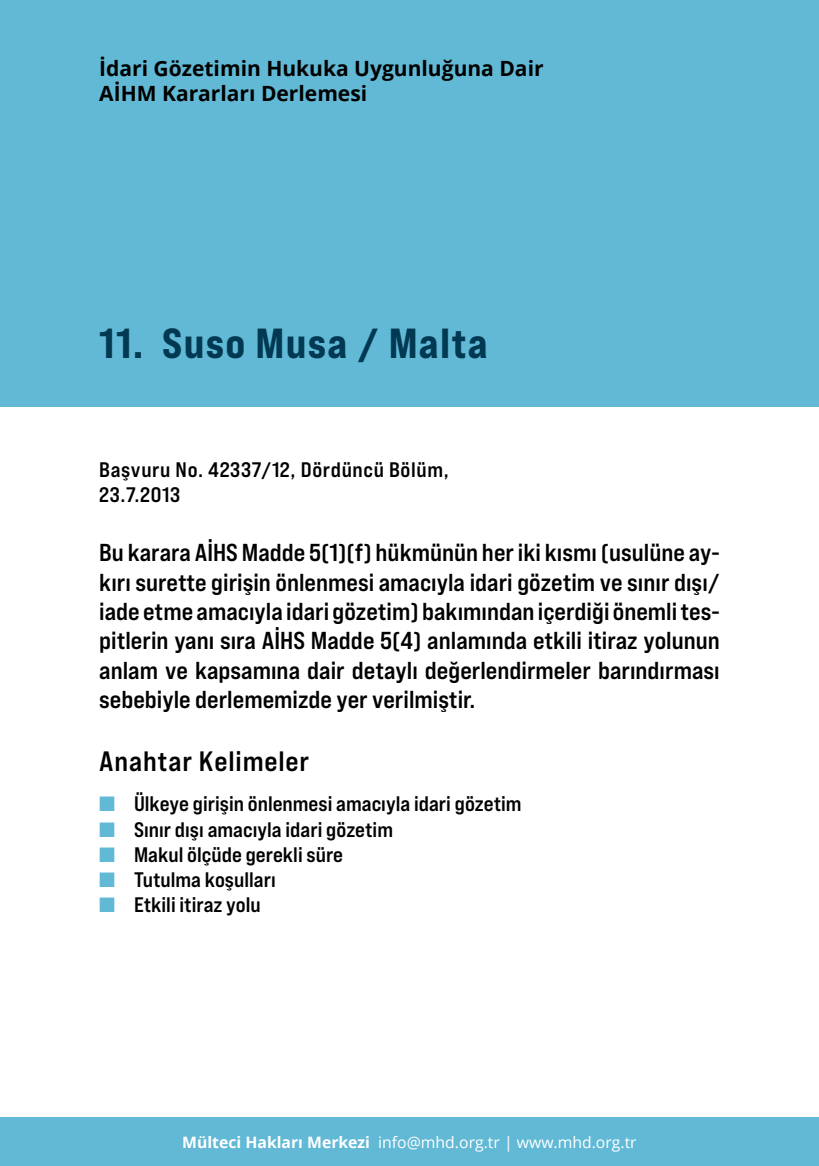
<style>
.page{position:relative;width:819px;height:1166px;background:#fff}
.page>*{position:absolute;margin:0;border:0;box-sizing:border-box;transform-origin:0 0}
.t1{font:42px "Bebas Neue Pro Exp Eb";letter-spacing:.03em;color:#013852}
.t2{font:28px "Bebas Neue Pro Exp Bd";letter-spacing:.03em;color:#000}
.t3{font:24.5px/29.4px "Bebas Neue Pro Exp Bd";color:#000;text-align:justify}
.t4{font:21px "Bebas Neue Pro Exp Bd";color:#000}
.t5{font:700 21px/25.2px "Open Sans";color:#000}
.t6{font:21px/25.2px "Bebas Neue Pro Exp Bd";letter-spacing:.03em;color:#000}
.t7{font:15.75px "Open Sans";color:#fff}
.s1{color:#61b9d6}
.s2{font-weight:700}
</style>
<div class="page">
<div style="left:0;top:1117px;width:818px;height:49px;background:#61b9d6"></div>
<div style="left:0;top:0;width:819px;height:407px;background:#61b9d6"></div>
<p class="t5" style="left:99px;top:55px;width:446px">İdari Gözetimin Hukuka Uygunluğuna Dair<br>AİHM Kararları Derlemesi</p>
<h1 class="t1" style="left:99px;top:317px;width:390px">11. Suso Musa / Malta</h1>
<p class="t6" style="left:99px;top:457px;width:351px">Başvuru No. 42337/12, Dördüncü Bölüm,<br>23.7.2013</p>
<p class="t3" style="left:99px;top:537px;width:622px">Bu karara AİHS Madde 5(1)(f) hükmünün her iki kısmı (usulüne ay&shy;kırı surette girişin önlenmesi amacıyla idari gözetim ve sınır dışı/ iade etme amacıyla idari gözetim) bakımından içerdiği önemli tes&shy;pitlerin yanı sıra AİHS Madde 5(4) anlamında etkili itiraz yolunun anlam ve kapsamına dair detaylı değerlendirmeler barındırması sebebiyle derlememizde yer verilmiştir.</p>
<p class="t2" style="left:99px;top:744px;width:211px">Anahtar Kelimeler</p>
<p class="t4" style="left:99px;top:791px;width:424px"><span class="s1">■</span> Ülkeye girişin önlenmesi amacıyla idari gözetim</p>
<p class="t4" style="left:99px;top:816px;width:295px"><span class="s1">■</span> Sınır dışı amacıyla idari gözetim</p>
<p class="t4" style="left:99px;top:841px;width:245px"><span class="s1">■</span> Makul ölçüde gerekli süre</p>
<p class="t4" style="left:99px;top:866px;width:178px"><span class="s1">■</span> Tutulma koşulları</p>
<p class="t4" style="left:99px;top:892px;width:163px"><span class="s1">■</span> Etkili itiraz yolu</p>
<p class="t7" style="left:182px;top:1131px;width:456px"><span class="s2">Mülteci Hakları Merkezi</span> info@mhd.org.tr | www.mhd.org.tr</p>
</div>
